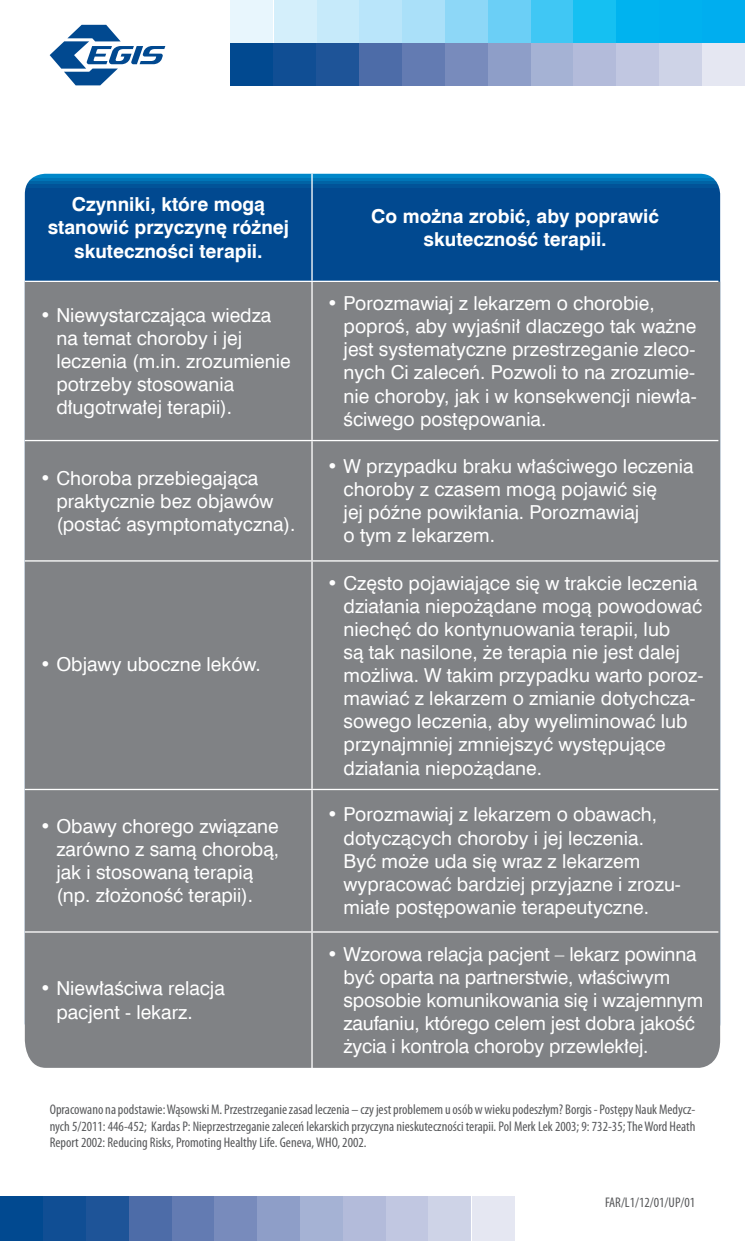
<style>
.page{position:relative;width:745px;height:1241px;background:#fff}
.page>*{position:absolute;margin:0;border:0;box-sizing:border-box;transform-origin:0 0}
.t1{font:19.25px/23.1px "Swis 721 EU";color:#fff}
.t2{font:700 19.25px/23.1px "Swis 721 EU";color:#fff;text-align:center}
.t3{font:condensed 14px/16.8px "Myriad Pro";color:#57585a;text-align:justify}
</style>
<div class="page">
<svg style="left:25px;top:174px;width:694px;height:107px;background:#024e94"></svg>
<div style="left:25px;top:281px;width:694px;height:786px;background:#808285"></div>
<div style="left:444px;top:0;width:43px;height:43px;background:#8dd7f7"></div>
<div style="left:487px;top:0;width:43px;height:43px;background:#6bcff6"></div>
<div style="left:530px;top:0;width:43px;height:43px;background:#40c7f4"></div>
<div style="left:573px;top:0;width:43px;height:43px;background:#15c0f2"></div>
<div style="left:616px;top:0;width:42px;height:43px;background:#00b3ef"></div>
<div style="left:658px;top:0;width:43px;height:43px;background:#00b1ef"></div>
<div style="left:701px;top:0;width:43px;height:43px;background:#00aeef"></div>
<div style="left:401px;top:0;width:43px;height:43px;background:#aae0f9"></div>
<div style="left:359px;top:0;width:43px;height:43px;background:#b9e5fa"></div>
<div style="left:316px;top:0;width:43px;height:43px;background:#c6eafa"></div>
<div style="left:273px;top:0;width:43px;height:43px;background:#d4effb"></div>
<div style="left:230px;top:0;width:43px;height:43px;background:#e8f6fd"></div>
<div style="left:487px;top:43px;width:43px;height:43px;background:#8e9ec8"></div>
<div style="left:444px;top:43px;width:43px;height:43px;background:#788bbc"></div>
<div style="left:402px;top:43px;width:42px;height:43px;background:#637bb2"></div>
<div style="left:359px;top:43px;width:43px;height:43px;background:#4d6ca8"></div>
<div style="left:316px;top:43px;width:43px;height:43px;background:#1e5498"></div>
<div style="left:273px;top:43px;width:43px;height:43px;background:#104e94"></div>
<div style="left:230px;top:43px;width:43px;height:43px;background:#014990"></div>
<div style="left:530px;top:43px;width:43px;height:43px;background:#a5b2d4"></div>
<div style="left:573px;top:43px;width:43px;height:43px;background:#b3bbda"></div>
<div style="left:615px;top:43px;width:43px;height:43px;background:#c1c7e1"></div>
<div style="left:658px;top:43px;width:43px;height:43px;background:#ced3e7"></div>
<div style="left:701px;top:43px;width:43px;height:43px;background:#e5e7f2"></div>
<div style="left:257px;top:1196px;width:43px;height:44px;background:#8e9ec8"></div>
<div style="left:214px;top:1196px;width:43px;height:44px;background:#788bbc"></div>
<div style="left:171px;top:1196px;width:43px;height:44px;background:#637bb2"></div>
<div style="left:128px;top:1196px;width:43px;height:44px;background:#4d6ca8"></div>
<div style="left:86px;top:1196px;width:42px;height:44px;background:#1e5498"></div>
<div style="left:43px;top:1196px;width:43px;height:44px;background:#104e94"></div>
<div style="left:0;top:1196px;width:43px;height:44px;background:#014990"></div>
<div style="left:300px;top:1196px;width:43px;height:44px;background:#a5b2d4"></div>
<div style="left:342px;top:1196px;width:43px;height:44px;background:#b3bbda"></div>
<div style="left:385px;top:1196px;width:43px;height:44px;background:#c1c7e1"></div>
<div style="left:428px;top:1196px;width:43px;height:44px;background:#ced3e7"></div>
<div style="left:471px;top:1196px;width:43px;height:44px;background:#e5e7f2"></div>
<hr style="left:311px;top:174px;width:1px;height:107px;background:#fff">
<hr style="left:25px;top:281px;width:287px;height:1px;background:#fff">
<hr style="left:312px;top:281px;width:406px;height:1px;background:#fff">
<hr style="left:311px;top:282px;width:1px;height:158px;background:#fff">
<hr style="left:25px;top:440px;width:287px;height:1px;background:#fff">
<hr style="left:312px;top:440px;width:406px;height:1px;background:#fff">
<hr style="left:311px;top:441px;width:1px;height:119px;background:#fff">
<hr style="left:25px;top:560px;width:287px;height:1px;background:#fff">
<hr style="left:312px;top:560px;width:406px;height:1px;background:#fff">
<hr style="left:311px;top:561px;width:1px;height:227px;background:#fff">
<hr style="left:25px;top:788px;width:287px;height:2px;background:#fff">
<hr style="left:312px;top:788px;width:406px;height:2px;background:#fff">
<hr style="left:311px;top:790px;width:1px;height:141px;background:#fff">
<hr style="left:25px;top:931px;width:287px;height:1px;background:#fff">
<hr style="left:312px;top:931px;width:406px;height:1px;background:#fff">
<hr style="left:311px;top:932px;width:1px;height:135px;background:#fff">
<svg style="left:50px;top:25px;width:115px;height:60px"></svg>
<p class="t2" style="left:48px;top:194px;width:243px">Czynniki, które mogą stanowić przyczynę różnej skuteczności terapii.</p>
<p class="t2" style="left:371px;top:205px;width:289px">Co można zrobić, aby poprawić skuteczność terapii.</p>
<p class="t1" style="left:56px;top:304px;width:235px;text-indent:-17px">• Niewystarczająca wiedza na temat choroby i jej leczenia (m.in. zrozumienie potrzeby stosowania długotrwałej terapii).</p>
<p class="t1" style="left:343px;top:292px;width:354px;text-indent:-17px">• Porozmawiaj z lekarzem o chorobie, poproś, aby wyjaśnił dlaczego tak ważne jest systematyczne przestrzeganie zleco&shy;nych Ci zaleceń. Pozwoli to na zrozumie&shy;nie choroby, jak i w konsekwencji niewła&shy;ściwego postępowania.</p>
<p class="t1" style="left:56px;top:466px;width:240px;text-indent:-17px">• Choroba przebiegająca praktycznie bez objawów (postać asymptomatyczna).</p>
<p class="t1" style="left:343px;top:455px;width:351px;text-indent:-17px">• W przypadku braku właściwego leczenia choroby z czasem mogą pojawić się<br>jej późne powikłania. Porozmawiaj<br>o tym z lekarzem.</p>
<p class="t1" style="left:40px;top:652px;width:222px">• Objawy uboczne leków.</p>
<p class="t1" style="left:343px;top:571px;width:361px;text-indent:-17px">• Często pojawiające się w trakcie leczenia działania niepożądane mogą powodować niechęć do kontynuowania terapii, lub<br>są tak nasilone, że terapia nie jest dalej możliwa. W takim przypadku warto poroz&shy;mawiać z lekarzem o zmianie dotychcza&shy;sowego leczenia, aby wyeliminować lub przynajmniej zmniejszyć występujące działania niepożądane.</p>
<p class="t1" style="left:56px;top:815px;width:224px;text-indent:-17px">• Obawy chorego związane zarówno z samą chorobą, jak i stosowaną terapią (np. złożoność terapii).</p>
<p class="t1" style="left:343px;top:803px;width:339px;text-indent:-17px">• Porozmawiaj z lekarzem o obawach, dotyczących choroby i jej leczenia.<br>Być może uda się wraz z lekarzem wypracować bardziej przyjazne i zrozu&shy;miałe postępowanie terapeutyczne.</p>
<p class="t1" style="left:56px;top:977px;width:170px;text-indent:-17px">• Niewłaściwa relacja pacjent - lekarz.</p>
<p class="t1" style="left:343px;top:942px;width:361px;text-indent:-17px">• Wzorowa relacja pacjent – lekarz powinna być oparta na partnerstwie, właściwym sposobie komunikowania się i wzajemnym zaufaniu, którego celem jest dobra jakość życia i kontrola choroby przewlekłej.</p>
<p class="t3" style="left:50px;top:1100px;width:646px">Opracowano na podstawie: Wąsowski M. Przestrzeganie zasad leczenia – czy jest problemem u osób w wieku podeszłym? Borgis - Postępy Nauk Medycz&shy;nych 5/2011: 446-452; Kardas P: Nieprzestrzeganie zaleceń lekarskich przyczyna nieskuteczności terapii. Pol Merk Lek 2003; 9: 732-35; The Word Heath Report 2002: Reducing Risks, Promoting Healthy Life. Geneva, WHO, 2002.</p>
<p class="t3" style="left:604px;top:1193px;width:92px">FAR/L1/12/01/UP/01</p>
</div>
